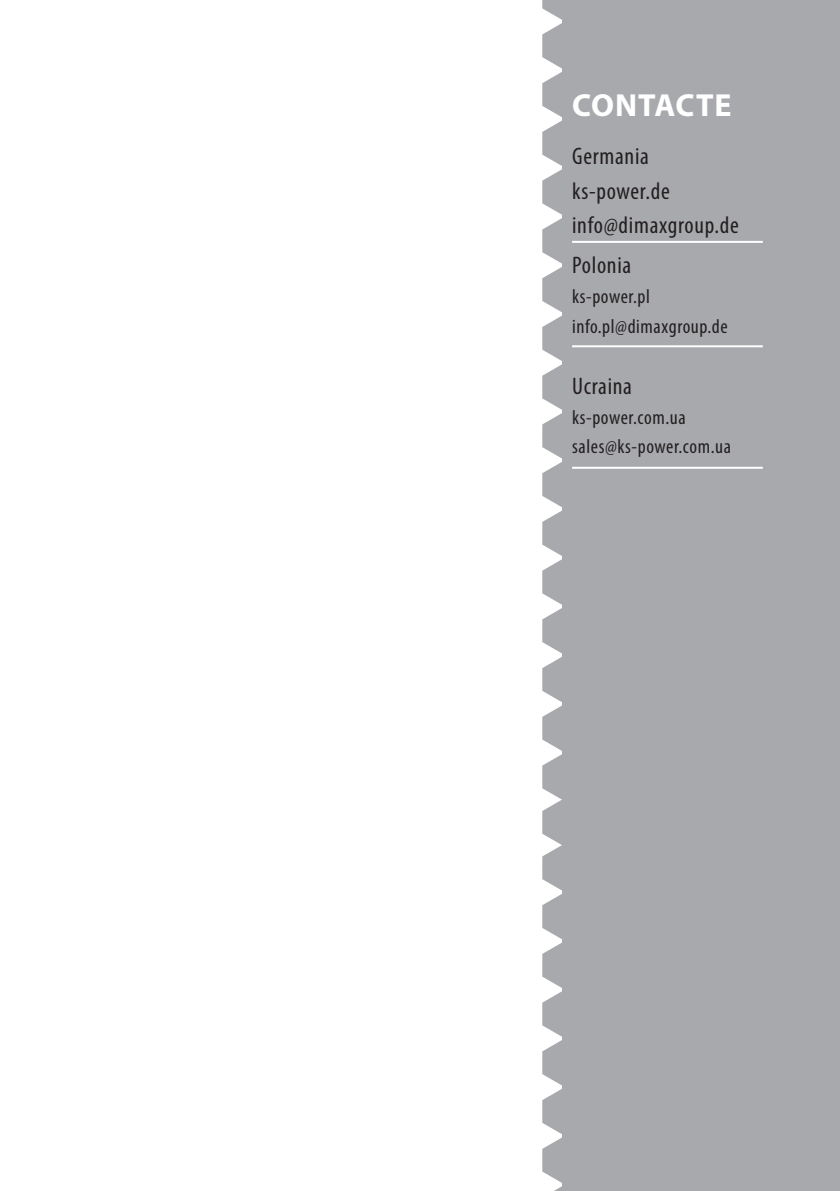
<style>
.page{position:relative;width:840px;height:1191px;background:#fff}
.page>*{position:absolute;margin:0;border:0;box-sizing:border-box;transform-origin:0 0}
.t1{font:700 32px "Myriad Pro";letter-spacing:.03em;color:#fff}
.t2{font:condensed 24px/34.4px "Myriad Pro";letter-spacing:.03em;color:#231f20}
.t3{font:condensed 20px/29.6px "Myriad Pro";letter-spacing:.03em;color:#231f20}
</style>
<div class="page">
<div style="left:561px;top:0;width:278px;height:1191px;background:#a8a9ad"></div>
<svg style="left:542px;top:0;width:39px;height:1191px"></svg>
<hr style="left:571px;top:241px;width:191px;height:2px;background:#fff">
<hr style="left:571px;top:345px;width:191px;height:2px;background:#fff">
<hr style="left:571px;top:467px;width:191px;height:2px;background:#fff">
<h1 class="t1" style="left:571px;top:84px;width:161px">CONTACTE</h1>
<p class="t2" style="left:571px;top:139px;width:168px">Germania ks-power.de info@dimaxgroup.de</p>
<p class="t2" style="left:571px;top:248px;width:61px">Polonia</p>
<p class="t3" style="left:571px;top:281px;width:157px">ks-power.pl info.pl@dimaxgroup.de</p>
<p class="t2" style="left:571px;top:369px;width:61px">Ucraina</p>
<p class="t3" style="left:571px;top:402px;width:160px">ks-power.com.ua sales@ks-power.com.ua</p>
</div>
